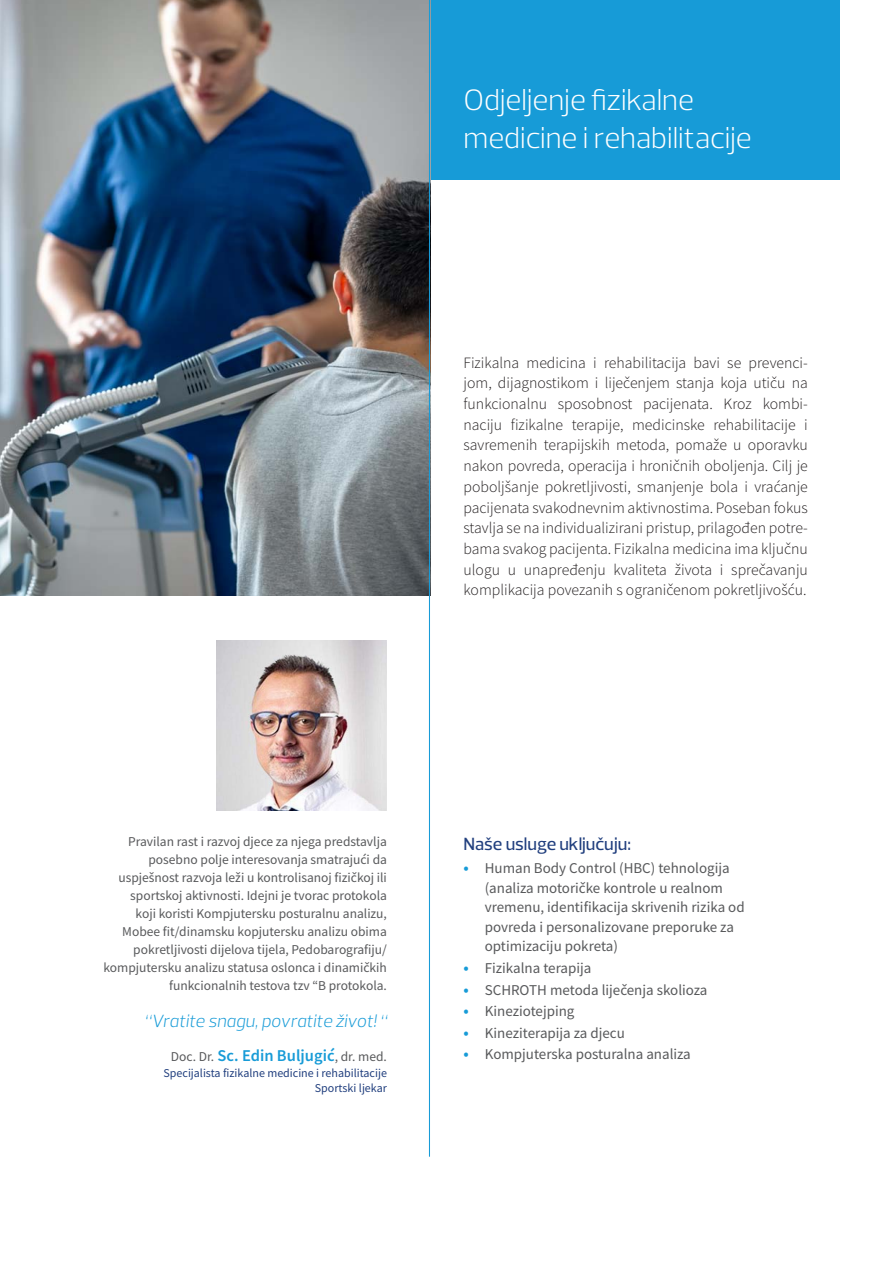
<style>
.page{position:relative;width:893px;height:1263px;background:#fff}
.page>*{position:absolute;margin:0;border:0;box-sizing:border-box;transform-origin:0 0}
.t1{font:300 30px/37.5px "Prelo";color:#fff}
.t2{font:italic 300 18px "Prelo";color:#179bd7}
.t3{font:500 18px "Prelo";color:#213f7e}
.t4{font:300 15.75px/20.7px "Source Sans Pro";color:#231f20;text-align:justify}
.t5{font:15px/19.5px "Source Sans Pro";color:#58595b}
.t6{font:13.5px/18px "Source Sans Pro";color:#58595b;text-align:right}
.t7{font:12px/15px "Source Sans Pro";color:#213f7e;text-align:right}
.s1{font-weight:600;font-size:16.5px;color:#179bd7}
</style>
<div class="page">
<div style="left:368px;top:0;width:472px;height:180px;background:#179bd7"></div>
<img style="left:217px;top:640px;width:170px;height:170px">
<img style="left:0;top:0;width:429px;height:595px">
<hr style="left:429px;top:0;width:1px;height:1157px;background:#179bd7">
<h1 class="t1" style="left:463px;top:81px;width:290px">Odjeljenje fizikalne medicine i rehabilitacije</h1>
<p class="t4" style="left:463px;top:352px;width:346px">Fizikalna medicina i rehabilitacija bavi se prevenci&shy;jom, dijagnostikom i liječenjem stanja koja utiču na funkcionalnu sposobnost pacijenata. Kroz kombi&shy;naciju fizikalne terapije, medicinske rehabilitacije i savremenih terapijskih metoda, pomaže u oporavku nakon povreda, operacija i hroničnih oboljenja. Cilj je poboljšanje pokretljivosti, smanjenje bola i vraćanje pacijenata svakodnevnim aktivnostima. Poseban fokus stavlja se na individualizirani pristup, prilagođen potre&shy;bama svakog pacijenta. Fizikalna medicina ima ključnu ulogu u unapređenju kvaliteta života i sprečavanju komplikacija povezanih s ograničenom pokretljivošću.</p>
<p class="t6" style="left:103px;top:833px;width:285px">Pravilan rast i razvoj djece za njega predstavlja posebno polje interesovanja smatrajući da uspješnost razvoja leži u kontrolisanoj fizičkoj ili sportskoj aktivnosti. Idejni je tvorac protokola<br>koji koristi Kompjutersku posturalnu analizu, Mobee fit/dinamsku kopjutersku analizu obima pokretljivosti dijelova tijela, Pedobarografiju/ kompjutersku analizu statusa oslonca i dinamičkih funkcionalnih testova tzv “B protokola.</p>
<p class="t2" style="left:144px;top:1010px;width:244px">“Vratite snagu, povratite život! “</p>
<p class="t6" style="left:171px;top:1047px;width:218px">Doc. Dr. <span class="s1">Sc. Edin Buljugić</span>, dr. med.</p>
<p class="t7" style="left:164px;top:1066px;width:225px">Specijalista fizikalne medicine i rehabilitacije<br>Sportski ljekar</p>
<p class="t3" style="left:463px;top:832px;width:169px">Naše usluge uključuju:</p>
<p class="t5" style="left:485px;top:858px;width:261px;text-indent:-21px"><span class="s1">•</span> Human Body Control (HBC) tehnologija (analiza motoričke kontrole u realnom vremenu, identifikacija skrivenih rizika od povreda i personalizovane preporuke za optimizaciju pokreta)</p>
<p class="t5" style="left:463px;top:958px;width:129px"><span class="s1">•</span> Fizikalna terapija</p>
<p class="t5" style="left:463px;top:980px;width:245px"><span class="s1">•</span> SCHROTH metoda liječenja skolioza</p>
<p class="t5" style="left:463px;top:1001px;width:113px"><span class="s1">•</span> Kineziotejping</p>
<p class="t5" style="left:463px;top:1023px;width:163px"><span class="s1">•</span> Kineziterapija za djecu</p>
<p class="t5" style="left:463px;top:1045px;width:229px"><span class="s1">•</span> Kompjuterska posturalna analiza</p>
</div>
